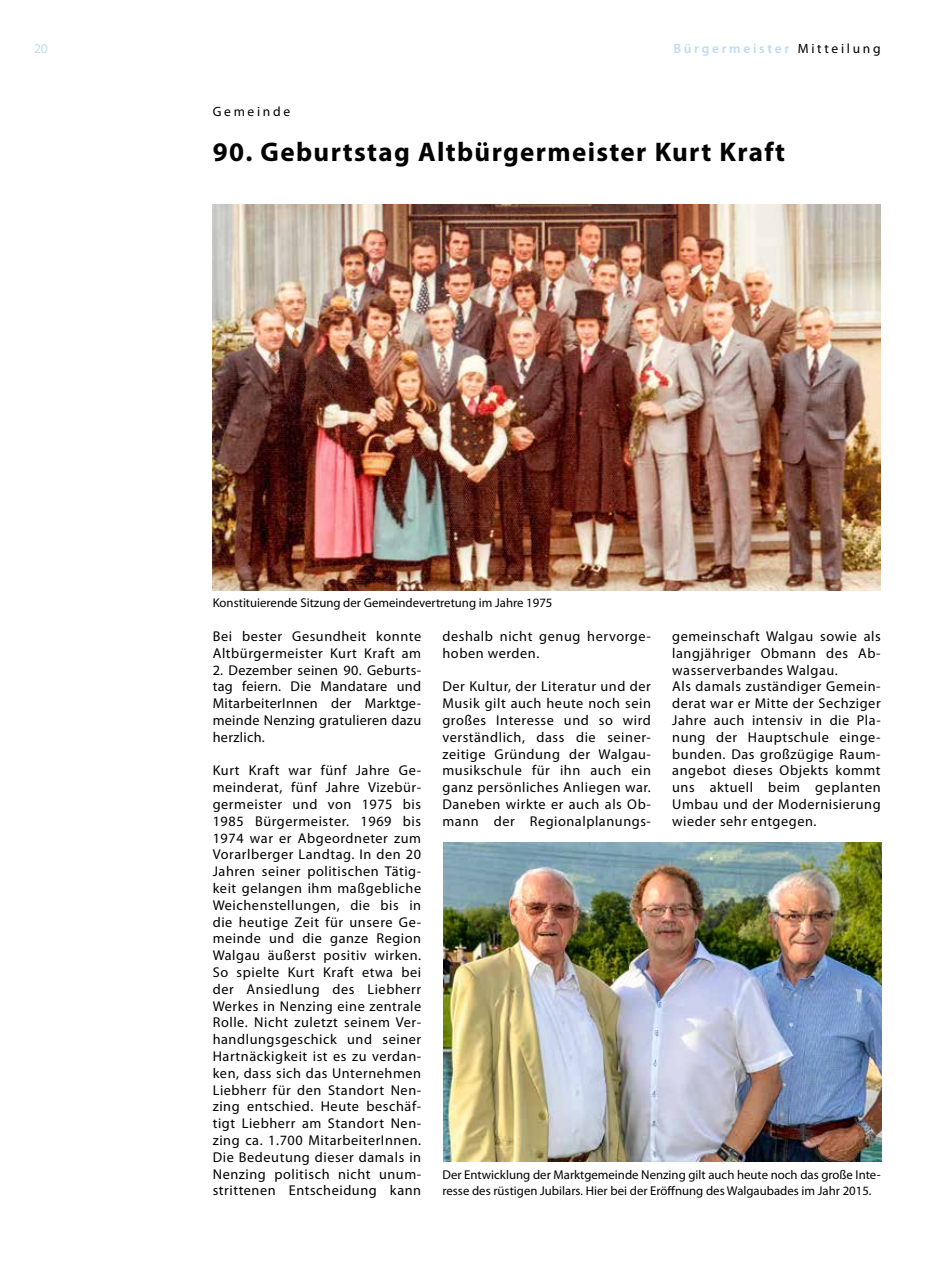
<style>
.page{position:relative;width:936px;height:1263px;background:#fff}
.page>*{position:absolute;margin:0;border:0;box-sizing:border-box;transform-origin:0 0}
.t1{font:700 27px "Myriad Pro";letter-spacing:.05em;color:#000}
.t2{font:14.25px/16.8px "Myriad Pro";letter-spacing:.04em;color:#000}
.t3{font:600 13.5px "Myriad Pro";letter-spacing:.2em;color:#c0dbf2}
.t4{font:13.5px "Myriad Pro";letter-spacing:.2em;color:#000}
.t5{font:13.5px "Myriad Pro";color:#c0dbf2}
.t6{font:12.75px/16.8px "Myriad Pro";color:#000}
.s1{font-weight:400;color:#000}
</style>
<div class="page">
<img style="left:213px;top:205px;width:667px;height:385px">
<img style="left:443px;top:842px;width:438px;height:320px">
<p class="t5" style="left:34px;top:41px;width:15px">20</p>
<p class="t3" style="left:673px;top:41px;width:209px">Bürgermeister <span class="s1">Mitteilung</span></p>
<p class="t4" style="left:213px;top:105px;width:79px">Gemeinde</p>
<h1 class="t1" style="left:213px;top:136px;width:574px">90. Geburtstag Altbürgermeister Kurt Kraft</h1>
<p class="t6" style="left:213px;top:595px;width:341px">Konstituierende Sitzung der Gemeindevertretung im Jahre 1975</p>
<p class="t2" style="left:213px;top:628px;width:210px">Bei bester Gesundheit konnte<br>Altbürgermeister Kurt Kraft am</p>
<p class="t2" style="left:213px;top:662px;width:210px;text-align:justify">2. Dezember seinen 90. Geburts&shy;tag feiern. Die Mandatare und MitarbeiterInnen der Marktge&shy;meinde Nenzing gratulieren dazu herzlich.</p>
<p class="t2" style="left:213px;top:762px;width:210px;text-align:justify">Kurt Kraft war fünf Jahre Ge&shy;meinderat, fünf Jahre Vizebür&shy;germeister und von 1975 bis 1985 Bürgermeister. 1969 bis 1974 war er Abgeordneter zum Vorarlberger Landtag. In den 20<br>Jahren seiner politischen Tätig&shy;keit gelangen ihm maßgebliche Weichenstellungen, die bis in die heutige Zeit für unsere Ge&shy;meinde und die ganze Region Walgau äußerst positiv wirken.<br>So spielte Kurt Kraft etwa bei der Ansiedlung des Liebherr Werkes in Nenzing eine zentrale Rolle. Nicht zuletzt seinem Ver&shy;handlungsgeschick und seiner Hartnäckigkeit ist es zu verdan&shy;ken, dass sich das Unternehmen Liebherr für den Standort Nen&shy;zing entschied. Heute beschäf&shy;tigt Liebherr am Standort Nen&shy;zing ca. 1.700 MitarbeiterInnen.<br>Die Bedeutung dieser damals in Nenzing politisch nicht unum&shy;strittenen Entscheidung kann</p>
<p class="t2" style="left:442px;top:628px;width:210px">deshalb nicht genug hervorge&shy;hoben werden.</p>
<p class="t2" style="left:442px;top:678px;width:210px;text-align:justify">Der Kultur, der Literatur und der Musik gilt auch heute noch sein großes Interesse und so wird verständlich, dass die seiner&shy;zeitige Gründung der Walgau&shy;musikschule für ihn auch ein ganz persönliches Anliegen war.<br>Daneben wirkte er auch als Ob&shy;mann der Regionalplanungs-</p>
<p class="t2" style="left:672px;top:628px;width:210px">gemeinschaft Walgau sowie als langjähriger Obmann des Ab&shy;wasserverbandes Walgau.<br>Als damals zuständiger Gemein&shy;derat war er Mitte der Sechziger<br>Jahre auch intensiv in die Pla&shy;nung der Hauptschule einge&shy;bunden. Das großzügige Raum&shy;angebot dieses Objekts kommt uns aktuell beim geplanten<br>Umbau und der Modernisierung wieder sehr entgegen.</p>
<p class="t6" style="left:442px;top:1166px;width:439px">Der Entwicklung der Marktgemeinde Nenzing gilt auch heute noch das große Inte&shy;resse des rüstigen Jubilars. Hier bei der Eröffnung des Walgaubades im Jahr 2015.</p>
</div>
